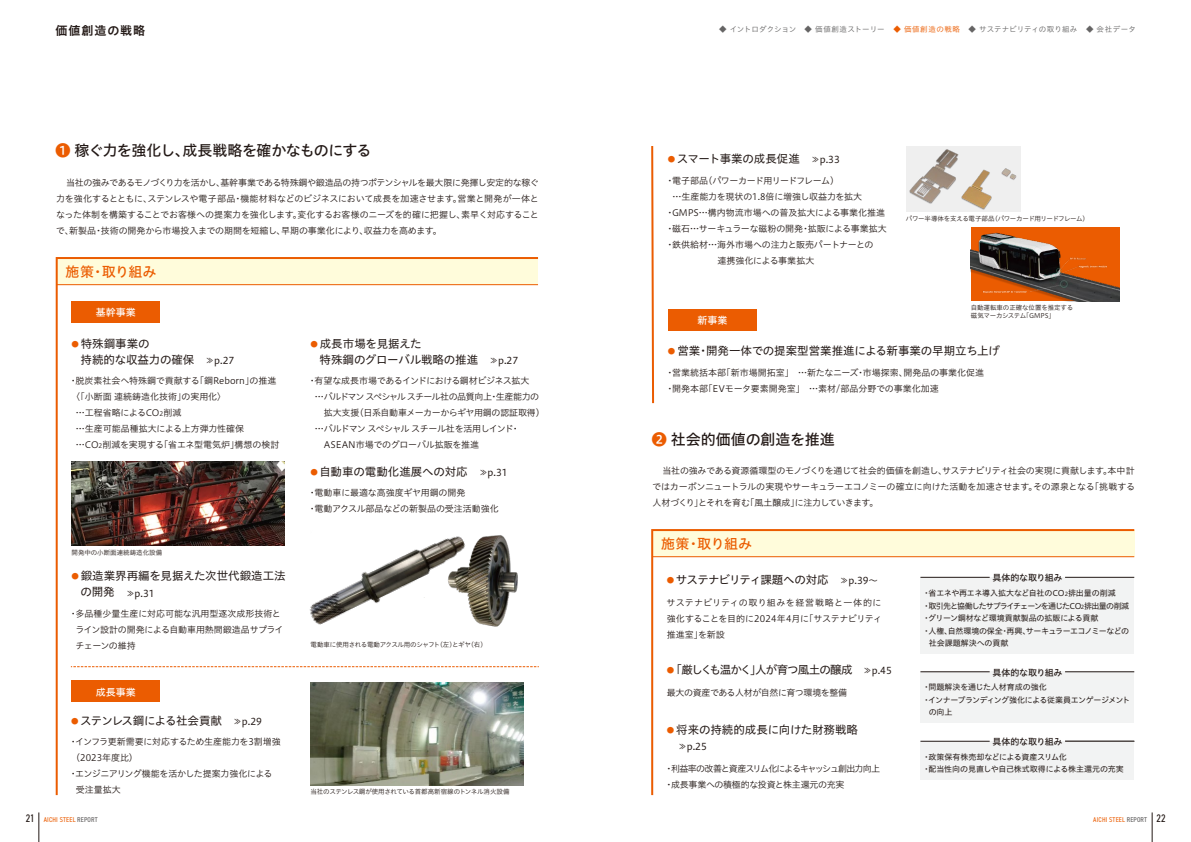
<style>
.page{position:relative;width:1191px;height:842px;background:#fff}
.page>*{position:absolute;margin:0;border:0;box-sizing:border-box;transform-origin:0 0}
.t1{font:15px "Hiragino UD Sans Std N W5";letter-spacing:-.03em;color:#221815}
.t2{font:15px "Hiragino UD Sans Std N W5";color:#221815}
.t3{font:14px "Hiragino UD Sans Std N W5";letter-spacing:-.02em;color:#eb5c01}
.t4{font:12px "Hiragino UD Sans Std N W6";letter-spacing:.08em;color:#221815}
.t5{font:11.5px/16px "Hiragino UD Sans Std N W4";letter-spacing:-.015em;color:#221815}
.t6{font:11.5px "Hiragino UD Sans Std N W4";letter-spacing:-.075em;color:#221815}
.t7{font:11.5px "Hiragino UD Sans Std N W4";letter-spacing:-.07em;color:#221815}
.t8{font:11.5px "Hiragino UD Sans Std N W4";letter-spacing:-.055em;color:#221815}
.t9{font:10px "Hiragino UD Sans Std N W5";color:#fff}
.t10{font:9.5px "Hiragino UD Sans Std N W4";color:#221815}
.t11{font:9px/16px "Hiragino UD Sans Std N W3";letter-spacing:-.02em;color:#221815;text-align:justify}
.t12{font:9px/16px "Hiragino UD Sans Std N W3";color:#221815}
.t13{font:9px/16px "Hiragino UD Sans Std N W3";letter-spacing:-.045em;color:#221815}
.t14{font:9px/16px "Hiragino UD Sans Std N W3";letter-spacing:-.065em;color:#221815}
.t15{font:9px "Hiragino UD Sans Std N W3";letter-spacing:-.04em;color:#221815}
.t16{font:9px "Hiragino UD Sans Std N W5";letter-spacing:-.02em;color:#221815}
.t17{font:9px "Hiragino UD Sans Std N W3";letter-spacing:-.055em;color:#221815}
.t18{font:9px "Hiragino UD Sans Std N W3";letter-spacing:-.05em;color:#221815}
.t19{font:8px/12.5px "Hiragino UD Sans Std N W4";letter-spacing:-.035em;color:#221815}
.t20{font:8px "Hiragino UD Sans Std N W4";letter-spacing:-.115em;color:#221815}
.t21{font:8px "Hiragino UD Sans Std N W4";letter-spacing:-.07em;color:#221815}
.t22{font:8px "Hiragino UD Sans Std N W4";letter-spacing:-.005em;color:#221815}
.t23{font:8px "Hiragino UD Sans Std N W4";color:#221815}
.t24{font:7.5px "Hiragino UD Sans Std N W3";letter-spacing:.015em;color:#656464}
.t25{font:condensed 7px "DIN2014";letter-spacing:.025em;color:#eb5c01}
.t26{font:6.5px/8px "Hiragino UD Sans Std N W3";letter-spacing:-.03em;color:#221815}
.t27{font:6.5px "Hiragino UD Sans Std N W3";letter-spacing:-.05em;color:#221815}
.t28{font:6.5px "Hiragino UD Sans Std N W3";color:#221815}
.s1{color:#eb5c01}
.s2{font-size:7.5px;color:#eb5c01}
.s3{font-size:9.5px}
.s4{font-size:6.3px}
.s5{font-size:11.5px}
.s6{font-size:5.6px}
.s7{font-size:11px;color:#221815}
.s8{color:#595757}
</style>
<div class="page">
<svg style="left:55px;top:257px;width:484px;height:539px"></svg>
<hr style="left:57px;top:284px;width:481px;height:1px;background:#eb5c01">
<svg style="left:71px;top:666px;width:468px;height:1px"></svg>
<img style="left:71px;top:462px;width:214px;height:84px">
<img style="left:310px;top:682px;width:213px;height:103px">
<img style="left:971px;top:227px;width:148px;height:74px">
<svg style="left:651px;top:146px;width:4px;height:258px"></svg>
<svg style="left:651px;top:529px;width:484px;height:267px"></svg>
<hr style="left:652px;top:556px;width:482px;height:1px;background:#eb5c01">
<div style="left:920px;top:577px;width:214px;height:76px;background:#f2f3f3"></div>
<hr style="left:920px;top:577px;width:69px;height:1px;background:#221815">
<hr style="left:1065px;top:577px;width:69px;height:1px;background:#221815">
<div style="left:920px;top:672px;width:214px;height:51px;background:#f2f3f3"></div>
<hr style="left:920px;top:672px;width:69px;height:1px;background:#221815">
<hr style="left:1065px;top:672px;width:69px;height:1px;background:#221815">
<div style="left:920px;top:741px;width:214px;height:39px;background:#f2f3f3"></div>
<hr style="left:920px;top:741px;width:69px;height:1px;background:#221815">
<hr style="left:1065px;top:741px;width:69px;height:1px;background:#221815">
<div style="left:668px;top:309px;width:89px;height:22px;background:#eb5c01"></div>
<img style="left:503px;top:529px;width:36px;height:113px">
<img style="left:274px;top:468px;width:229px;height:206px">
<img style="left:906px;top:146px;width:114px;height:66px">
<hr style="left:39px;top:812px;width:1px;height:30px;background:#221815">
<hr style="left:1152px;top:812px;width:1px;height:30px;background:#221815">
<h3 class="t4" style="left:55px;top:21px;width:91px">価値創造の戦略</h3>
<p class="t24" style="left:719px;top:23px;width:418px">◆ イントロダクション ◆ 価値創造ストーリー <span class="s1">◆ 価値創造の戦略</span>　◆ サステナビリティの取り組み ◆ 会社データ</p>
<h1 class="t1" style="left:56px;top:139px;width:317px"><span class="s1">❶</span> 稼ぐ力を強化し、成長戦略を確かなものにする</h1>
<p class="t11" style="left:56px;top:174px;width:484px;text-indent:10px">当社の強みであるモノづくり力を活かし、基幹事業である特殊鋼や鍛造品の持つポテンシャルを最大限に発揮し安定的な稼ぐ力を強化するとともに、ステンレスや電子部品・機能材料などのビジネスにおいて成長を加速させます。営業と開発が一体となった体制を構築することでお客様への提案力を強化します。変化するお客様のニーズを的確に把握し、素早く対応することで、新製品・技術の開発から市場投入までの期間を短縮し、早期の事業化により、収益力を高めます。</p>
<h2 class="t3" style="left:66px;top:261px;width:92px">施策・取り組み</h2>
<p class="t9" style="left:96px;top:305px;width:42px">基幹事業</p>
<p class="t5" style="left:81px;top:335px;width:155px;text-indent:-9px"><span class="s2">●</span> 特殊鋼事業の<br>持続的な収益力の確保　<span class="s3">≫p.27</span></p>
<p class="t12" style="left:69px;top:372px;width:209px">・脱炭素社会へ特殊鋼で貢献する「鋼Reborn」の推進</p>
<p class="t12" style="left:71px;top:388px;width:156px">〈「小断面 連続鋳造化技術」の実用化〉</p>
<p class="t11" style="left:76px;top:404px;width:107px">…工程省略によるCO<span class="s4">2</span>削減</p>
<p class="t12" style="left:76px;top:420px;width:170px">…生産可能品種拡大による上方弾力性確保</p>
<p class="t11" style="left:76px;top:436px;width:205px">…CO<span class="s4">2</span>削減を実現する｢省エネ型電気炉」構想の検討</p>
<p class="t28" style="left:71px;top:547px;width:92px">開発中の小断面連続鋳造化設備</p>
<p class="t5" style="left:320px;top:335px;width:200px;text-indent:-9px"><span class="s2">●</span> 成長市場を見据えた<br>特殊鋼のグローバル戦略の推進　<span class="s3">≫p.27</span></p>
<p class="t13" style="left:315px;top:372px;width:231px;text-indent:-7px">・有望な成長市場であるインドにおける鋼材ビジネス拡大<br>…バルドマン スペシャル スチール社の品質向上・生産能力の　拡大支援（日系自動車メーカーからギヤ用鋼の認証取得）…バルドマン スペシャル スチール社を活用しインド・　ASEAN市場でのグローバル拡販を推進</p>
<p class="t5" style="left:310px;top:463px;width:199px"><span class="s2">●</span> 自動車の電動化進展への対応　<span class="s3">≫p.31</span></p>
<p class="t11" style="left:308px;top:484px;width:192px">・電動車に最適な高強度ギヤ用鋼の開発<br>・電動アクスル部品などの新製品の受注活動強化</p>
<p class="t5" style="left:71px;top:567px;width:262px"><span class="s2">●</span> 鍛造業界再編を見据えた次世代鍛造工法　　　　</p>
<p class="t10" style="left:80px;top:586px;width:76px"><span class="s5">の開発　</span>≫p.31</p>
<p class="t11" style="left:75px;top:605px;width:210px;text-align:left;text-indent:-7px">・多品種少量生産に対応可能な汎用型逐次成形技術とライン設計の開発による自動車用熱間鍛造品サプライチェーンの維持</p>
<p class="t27" style="left:310px;top:640px;width:178px">電動車に使用される電動アクスル用のシャフト（左）とギヤ（右）</p>
<p class="t9" style="left:96px;top:684px;width:42px">成長事業</p>
<p class="t8" style="left:71px;top:712px;width:192px"><span class="s2">●</span> ステンレス鋼による社会貢献　<span class="s3">≫p.29</span></p>
<p class="t11" style="left:69px;top:733px;width:213px">・インフラ更新需要に対応するため生産能力を3割増強</p>
<p class="t12" style="left:71px;top:749px;width:68px">（2023年度比）</p>
<p class="t15" style="left:69px;top:766px;width:205px">・エンジニアリング機能を活かした提案力強化による</p>
<p class="t11" style="left:76px;top:781px;width:46px">受注量拡大</p>
<p class="t26" style="left:310px;top:787px;width:201px">当社のステンレス鋼が使用されている首都高新宿線のトンネル消火設備</p>
<p class="t5" style="left:668px;top:150px;width:173px"><span class="s2">●</span> スマート事業の成長促進　<span class="s3">≫p.33</span></p>
<p class="t17" style="left:665px;top:173px;width:175px">・電子部品（パワーカード用リードフレーム）</p>
<p class="t11" style="left:672px;top:188px;width:191px">…生産能力を現状の1.8倍に増強し収益力を拡大</p>
<p class="t12" style="left:665px;top:204px;width:221px">・GMPS…構内物流市場への普及拡大による事業化推進</p>
<p class="t11" style="left:665px;top:220px;width:223px">・磁石…サーキュラーな磁粉の開発・拡販による事業拡大</p>
<p class="t11" style="left:665px;top:236px;width:210px">・鉄供給材…海外市場への注力と販売パートナーとの</p>
<p class="t12" style="left:672px;top:252px;width:143px">　　　　　連携強化による事業拡大</p>
<p class="t27" style="left:906px;top:213px;width:185px">パワー半導体を支える電子部品（パワーカード用リードフレーム）</p>
<p class="t26" style="left:970px;top:303px;width:104px">自動運転車の正確な位置を推定する磁気マーカシステム「GMPS」</p>
<p class="t9" style="left:697px;top:313px;width:31px">新事業</p>
<p class="t5" style="left:668px;top:342px;width:334px"><span class="s2">●</span> 営業・開発一体での提案型営業推進による新事業の早期立ち上げ</p>
<p class="t12" style="left:665px;top:364px;width:320px">・営業統括本部｢新市場開拓室」　…新たなニーズ・市場探索、開発品の事業化促進・開発本部｢EVモータ要素開発室」　…素材/部品分野での事業化加速</p>
<h1 class="t2" style="left:652px;top:427px;width:184px"><span class="s1">❷</span> 社会的価値の創造を推進</h1>
<p class="t11" style="left:652px;top:462px;width:484px;text-indent:10px">当社の強みである資源循環型のモノづくりを通じて社会的価値を創造し、サステナビリティ社会の実現に貢献します。本中計ではカーボンニュートラルの実現やサーキュラーエコノミーの確立に向けた活動を加速させます。その源泉となる「挑戦する人材づくり」とそれを育む「風土醸成」に注力していきます。</p>
<h2 class="t3" style="left:661px;top:533px;width:92px">施策・取り組み</h2>
<p class="t7" style="left:667px;top:571px;width:213px"><span class="s2">●</span> サステナビリティ課題への対応　<span class="s3">≫p.39～</span></p>
<p class="t11" style="left:666px;top:594px;width:217px">サステナビリティの取り組みを経営戦略と一体的に強化することを目的に2024年4月に「サステナビリティ推進室」を新設</p>
<p class="t6" style="left:667px;top:661px;width:226px"><span class="s2">●</span> 「厳しくも温かく」人が育つ風土の醸成 <span class="s3">≫p.45</span></p>
<p class="t18" style="left:667px;top:686px;width:182px">最大の資産である人材が自然に育つ環境を整備</p>
<p class="t5" style="left:667px;top:721px;width:193px"><span class="s2">●</span> 将来の持続的成長に向けた財務戦略</p>
<p class="t10" style="left:678px;top:740px;width:30px">≫p.25</p>
<p class="t14" style="left:664px;top:760px;width:217px">・利益率の改善と資産スリム化によるキャッシュ創出力向上・成長事業への積極的な投資と株主還元の充実</p>
<p class="t16" style="left:992px;top:571px;width:72px">具体的な取り組み</p>
<p class="t19" style="left:922px;top:586px;width:195px">・省エネや再エネ導入拡大など自社のCO<span class="s6">2</span>排出量の削減</p>
<p class="t20" style="left:922px;top:599px;width:208px">・取引先と協働したサプライチェーンを通じたCO<span class="s6">2</span>排出量の削減</p>
<p class="t19" style="left:922px;top:611px;width:177px">・グリーン鋼材など環境貢献製品の拡販による貢献</p>
<p class="t19" style="left:922px;top:624px;width:208px">・人権、自然環境の保全・再興、サーキュラーエコノミーなどの</p>
<p class="t23" style="left:928px;top:637px;width:81px">社会課題解決への貢献</p>
<p class="t16" style="left:992px;top:665px;width:72px">具体的な取り組み</p>
<p class="t22" style="left:922px;top:681px;width:126px">・問題解決を通じた人材育成の強化</p>
<p class="t21" style="left:922px;top:694px;width:209px">・インナーブランディング強化による従業員エンゲージメント</p>
<p class="t19" style="left:928px;top:706px;width:25px">の向上</p>
<p class="t16" style="left:992px;top:735px;width:72px">具体的な取り組み</p>
<p class="t19" style="left:922px;top:750px;width:203px">・政策保有株売却などによる資産スリム化<br>・配当性向の見直しや自己株式取得による株主還元の充実</p>
<p class="t25" style="left:26px;top:815px;width:73px"><span class="s7">21</span> AICHI STEEL <span class="s8">REPORT</span></p>
<p class="t25" style="left:1093px;top:815px;width:74px">AICHI STEEL <span class="s8">REPORT</span> <span class="s7">22</span></p>
</div>
